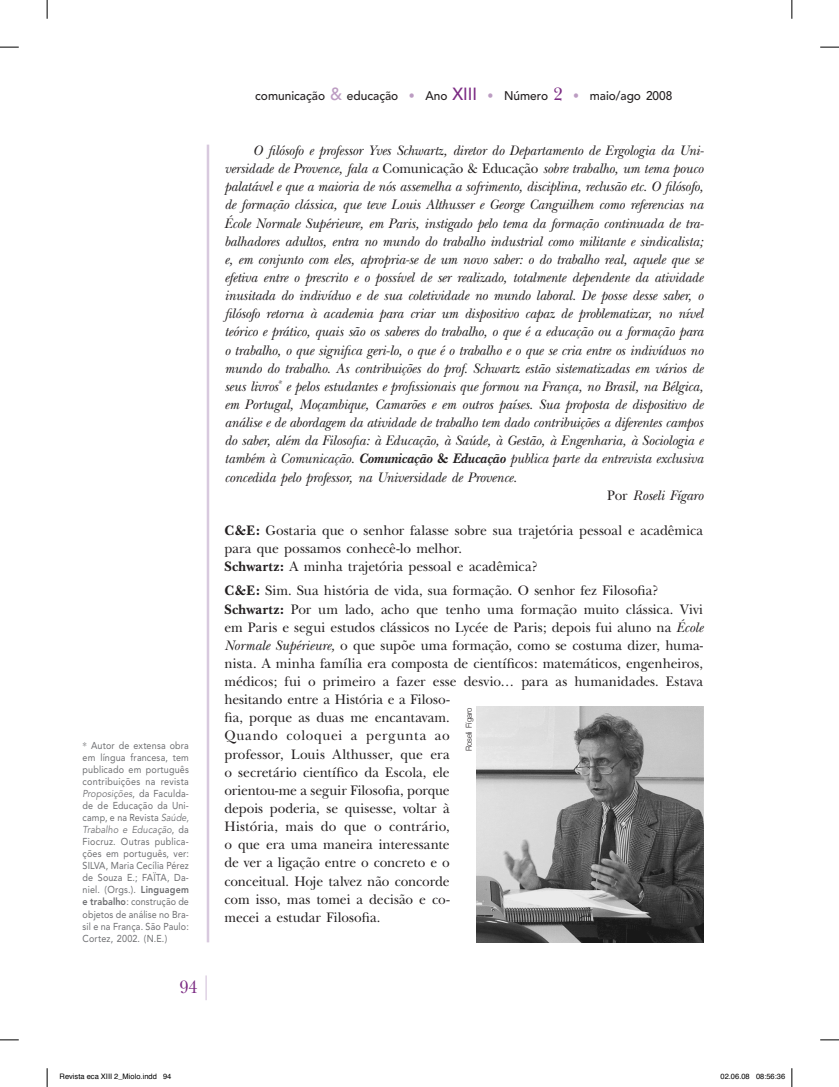
<style>
.page{position:relative;width:839px;height:1087px;background:#fff}
.page>*{position:absolute;margin:0;border:0;box-sizing:border-box;transform-origin:0 0}
.t1{font:18.75px "New Baskerville";color:#7b2a83;scale:.9 1}
.t2{font:italic 14.38px "New Baskerville";letter-spacing:-.01em;color:#231f20;scale:.95 1}
.t3{font:14.38px/18.1px "New Baskerville";color:#231f20;scale:.95 1}
.t4{font:500 12.5px "Avenir";color:#231f20;scale:.95 1}
.t5{font:10px/12px "Avenir";letter-spacing:.01em;color:#6c6d70;text-align:justify;scale:.9 1}
.t6{font:300 8.12px "Helvetica Neue";color:#231f20;scale:.95 1}
.t7{font:7.5px "Helvetica";color:#000}
.s1{font-family:"New Baskerville"}
.s2{font-style:italic}
.s3{font-weight:800}
.s4{font-size:17.5px;color:#bc9cc2}
.s5{color:#bc9cc2}
.s6{font-size:17.5px;color:#7b2a83}
.s7{font-family:"New Baskerville";font-weight:400;font-size:18.75px;color:#7b2a83}
.s8{font-style:normal}
.s9{font-weight:700}
.s10{font-weight:700;font-style:normal}
</style>
<div class="page">
<hr style="left:207px;top:145px;width:2px;height:797px;background:#d8c9de">
<hr style="left:205px;top:975px;width:2px;height:25px;background:#d8c9de">
<img style="left:476px;top:706px;width:227px;height:236px">
<svg style="left:0;top:46px;width:19px;height:2px"></svg>
<svg style="left:820px;top:46px;width:18px;height:2px"></svg>
<svg style="left:0;top:1039px;width:19px;height:1px"></svg>
<svg style="left:820px;top:1039px;width:18px;height:1px"></svg>
<svg style="left:46px;top:0;width:2px;height:19px"></svg>
<svg style="left:46px;top:1068px;width:2px;height:18px"></svg>
<svg style="left:791px;top:0;width:1px;height:19px"></svg>
<svg style="left:791px;top:1068px;width:1px;height:18px"></svg>
<p class="t5" style="left:83px;top:740px;width:120px"><span class="s1">*</span> Autor de extensa obra em língua francesa, tem publicado em português contribuições na revista <span class="s2">Proposições</span>, da Faculda&shy;de de Educação da Uni&shy;camp, e na Revista <span class="s2">Saúde, Trabalho e Educação</span>, da Fiocruz. Outras publica&shy;ções em português, ver:<br>SILVA, Maria Cecília Pérez de Souza E.; FAÏTA, Da&shy;niel. (Orgs.). <span class="s3">Linguagem e trabalho</span>: construção de objetos de análise no Bra&shy;sil e na França. São Paulo:<br>Cortez, 2002. (N.E.)</p>
<h1 class="t1" style="left:180px;top:975px;width:21px">94</h1>
<p class="t4" style="left:255px;top:89px;width:440px">comunicação <span class="s4">&amp;</span> educação <span class="s5">•</span> Ano <span class="s6">XIII</span> <span class="s5">•</span> Número <span class="s7">2</span> <span class="s5">•</span> maio/ago 2008</p>
<p class="t2" style="left:253px;top:142px;width:476px">O filósofo e professor Yves Schwartz, diretor do Departamento de Ergologia da Uni-</p>
<p class="t2" style="left:224px;top:160px;width:505px">versidade de Provence, fala a <span class="s8">Comunicação &amp; Educação</span> sobre trabalho, um tema pouco</p>
<p class="t2" style="left:224px;top:178px;width:505px">palatável e que a maioria de nós assemelha a sofrimento, disciplina, reclusão etc. O filósofo,</p>
<p class="t2" style="left:224px;top:196px;width:505px">de formação clássica, que teve Louis Althusser e George Canguilhem como referencias na</p>
<p class="t2" style="left:224px;top:214px;width:506px">École Normale Supérieure, em Paris, instigado pelo tema da formação continuada de tra-</p>
<p class="t2" style="left:224px;top:233px;width:505px">balhadores adultos, entra no mundo do trabalho industrial como militante e sindicalista;</p>
<p class="t2" style="left:224px;top:251px;width:505px">e, em conjunto com eles, apropria-se de um novo saber: o do trabalho real, aquele que se</p>
<p class="t2" style="left:224px;top:269px;width:505px">efetiva entre o prescrito e o possível de ser realizado, totalmente dependente da atividade</p>
<p class="t2" style="left:224px;top:287px;width:505px">inusitada do indivíduo e de sua coletividade no mundo laboral. De posse desse saber, o</p>
<p class="t2" style="left:224px;top:305px;width:505px">filósofo retorna à academia para criar um dispositivo capaz de problematizar, no nível</p>
<p class="t2" style="left:224px;top:323px;width:505px">teórico e prático, quais são os saberes do trabalho, o que é a educação ou a formação para</p>
<p class="t2" style="left:224px;top:341px;width:505px">o trabalho, o que significa geri-lo, o que é o trabalho e o que se cria entre os indivíduos no</p>
<p class="t2" style="left:224px;top:359px;width:505px">mundo do trabalho. As contribuições do prof. Schwartz estão sistematizadas em vários de</p>
<p class="t2" style="left:224px;top:378px;width:505px">seus livros<sup>*</sup> e pelos estudantes e profissionais que formou na França, no Brasil, na Bélgica,</p>
<p class="t2" style="left:224px;top:396px;width:505px">em Portugal, Moçambique, Camarões e em outros países. Sua proposta de dispositivo de</p>
<p class="t2" style="left:224px;top:414px;width:505px">análise e de abordagem da atividade de trabalho tem dado contribuições a diferentes campos</p>
<p class="t2" style="left:224px;top:432px;width:505px">do saber, além da Filosofia: à Educação, à Saúde, à Gestão, à Engenharia, à Sociologia e</p>
<p class="t2" style="left:224px;top:450px;width:505px">também à Comunicação. <span class="s9">Comunicação</span> <span class="s10">&amp;</span> <span class="s9">Educação</span> publica parte da entrevista exclusiva</p>
<p class="t2" style="left:224px;top:468px;width:309px">concedida pelo professor, na Universidade de Provence.</p>
<p class="t2" style="left:607px;top:486px;width:102px"><span class="s8">Por</span> Roseli Fígaro</p>
<p class="t3" style="left:224px;top:521px;width:505px"><span class="s9">C&amp;E:</span> Gostaria que o senhor falasse sobre sua trajetória pessoal e acadêmica para que possamos conhecê-lo melhor.<br><span class="s9">Schwartz:</span> A minha trajetória pessoal e acadêmica?</p>
<p class="t3" style="left:224px;top:581px;width:505px"><span class="s9">C&amp;E:</span> Sim. Sua história de vida, sua formação. O senhor fez Filosofia?<br><span class="s9">Schwartz:</span> Por um lado, acho que tenho uma formação muito clássica. Vivi em Paris e segui estudos clássicos no Lycée de Paris; depois fui aluno na <span class="s2">École Normale Supérieure,</span> o que supõe uma formação, como se costuma dizer, huma&shy;nista. A minha família era composta de científicos: matemáticos, engenheiros, médicos; fui o primeiro a fazer esse desvio… para as humanidades. Estava hesitando entre a História e a Filoso-<br>fia, porque as duas me encantavam.<br>Quando coloquei a pergunta ao<br>professor, Louis Althusser, que era<br>o secretário científico da Escola, ele<br>orientou-me a seguir Filosofia, porque<br>depois poderia, se quisesse, voltar à<br>História, mais do que o contrário,<br>o que era uma maneira interessante<br>de ver a ligação entre o concreto e o<br>conceitual. Hoje talvez não concorde<br>com isso, mas tomei a decisão e co-<br>mecei a estudar Filosofia.</p>
<p class="t6" style="left:464px;top:751px;width:47px;rotate:-90deg">Roseli Fígaro</p>
<p class="t7" style="left:60px;top:1070px;width:113px">Revista eca XIII 2_Miolo.indd 94</p>
<p class="t7" style="left:720px;top:1070px;width:66px">02.06.08 08:56:36</p>
</div>
